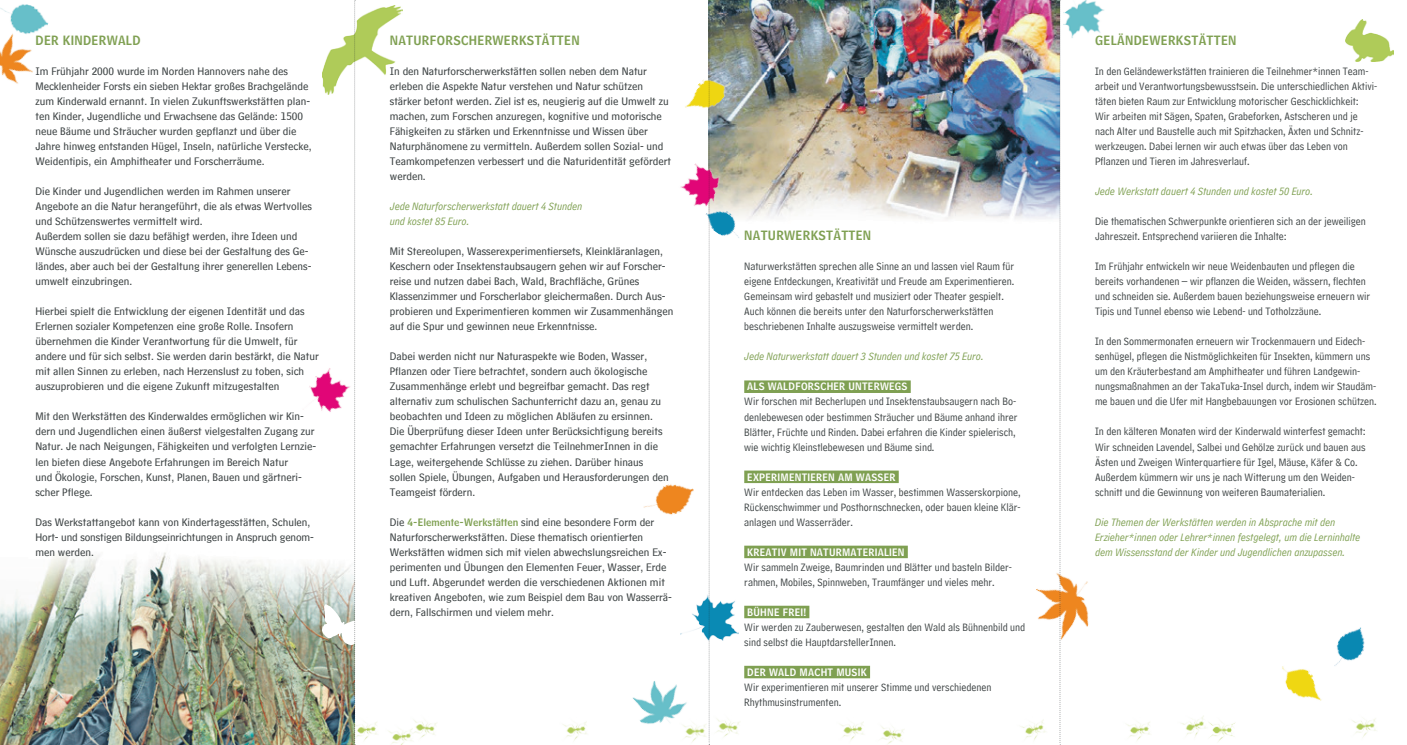
<style>
.page{position:relative;width:1407px;height:745px;background:#fff}
.page>*{position:absolute;margin:0;border:0;box-sizing:border-box;transform-origin:0 0}
.t1{font:12.5px "HM Headline";letter-spacing:.02em;color:#7fa052}
.t2{font:11.25px/15px "HM Text";color:#3c4243}
.t3{font:11.25px/15px "HM Comment";color:#3c4243}
.t4{font:italic 11.25px/15px "HM Comment";color:#7fa052}
.t5{font:10px "HM Headline";letter-spacing:.02em;color:#fff}
.s1{font-family:"HM Headline";font-size:10px;color:#7fa052}
</style>
<div class="page">
<img style="left:684px;top:724px;width:22px;height:18px">
<img style="left:563px;top:721px;width:24px;height:20px">
<img style="left:369px;top:722px;width:8px;height:13px">
<img style="left:716px;top:719px;width:24px;height:18px">
<img style="left:414px;top:720px;width:23px;height:18px">
<img style="left:840px;top:721px;width:24px;height:19px">
<img style="left:881px;top:726px;width:23px;height:18px">
<img style="left:1020px;top:719px;width:26px;height:21px">
<img style="left:1126px;top:722px;width:24px;height:19px">
<img style="left:1181px;top:715px;width:25px;height:22px">
<img style="left:1209px;top:722px;width:26px;height:20px">
<img style="left:1352px;top:718px;width:25px;height:19px">
<img style="left:369px;top:5px;width:34px;height:70px">
<img style="left:1345px;top:19px;width:48px;height:43px">
<img style="left:0;top:39px;width:33px;height:45px">
<img style="left:388px;top:728px;width:26px;height:16px">
<img style="left:710px;top:0;width:349px;height:220px">
<img style="left:0;top:552px;width:322px;height:192px">
<img style="left:708px;top:202px;width:40px;height:42px">
<img style="left:0;top:4px;width:49px;height:35px">
<img style="left:643px;top:484px;width:51px;height:31px">
<div style="left:744px;top:380px;width:167px;height:13px;background:#7fa052"></div>
<div style="left:744px;top:470px;width:155px;height:13px;background:#7fa052"></div>
<div style="left:744px;top:545px;width:164px;height:13px;background:#7fa052"></div>
<div style="left:744px;top:605px;width:65px;height:13px;background:#7fa052"></div>
<div style="left:744px;top:665px;width:126px;height:13px;background:#7fa052"></div>
<img style="left:680px;top:595px;width:58px;height:45px">
<img style="left:1036px;top:573px;width:53px;height:67px">
<img style="left:1063px;top:0;width:41px;height:38px">
<img style="left:685px;top:67px;width:49px;height:55px">
<img style="left:1282px;top:666px;width:40px;height:35px">
<img style="left:1334px;top:627px;width:31px;height:39px">
<img style="left:680px;top:158px;width:56px;height:62px">
<img style="left:309px;top:375px;width:13px;height:36px">
<img style="left:633px;top:681px;width:60px;height:55px">
<svg style="left:1059px;top:0;width:2px;height:745px"></svg>
<svg style="left:709px;top:0;width:1px;height:744px"></svg>
<svg style="left:322px;top:0;width:47px;height:745px"></svg>
<p class="t1" style="left:35px;top:30px;width:107px">DER KINDERWALD</p>
<p class="t2" style="left:35px;top:62px;width:278px">Im Frühjahr 2000 wurde im Norden Hannovers nahe des Mecklenheider Forsts ein sieben Hektar großes Brachgelände zum Kinderwald ernannt. In vielen Zukunftswerkstätten plan&shy;ten Kinder, Jugendliche und Erwachsene das Gelände: 1500 neue Bäume und Sträucher wurden gepflanzt und über die Jahre hinweg entstanden Hügel, Inseln, natürliche Verstecke, Weidentipis, ein Amphitheater und Forscherräume.</p>
<p class="t2" style="left:35px;top:182px;width:278px">Die Kinder und Jugendlichen werden im Rahmen unserer Angebote an die Natur herangeführt, die als etwas Wertvolles und Schützenswertes vermittelt wird.<br>Außerdem sollen sie dazu befähigt werden, ihre Ideen und Wünsche auszudrücken und diese bei der Gestaltung des Ge&shy;ländes, aber auch bei der Gestaltung ihrer generellen Lebens&shy;umwelt einzubringen.</p>
<p class="t2" style="left:35px;top:302px;width:285px">Hierbei spielt die Entwicklung der eigenen Identität und das Erlernen sozialer Kompetenzen eine große Rolle. Insofern übernehmen die Kinder Verantwortung für die Umwelt, für andere und für sich selbst. Sie werden darin bestärkt, die Natur mit allen Sinnen zu erleben, nach Herzenslust zu toben, sich auszuprobieren und die eigene Zukunft mitzugestalten</p>
<p class="t2" style="left:35px;top:407px;width:282px">Mit den Werkstätten des Kinderwaldes ermöglichen wir Kin&shy;dern und Jugendlichen einen äußerst vielgestalten Zugang zur Natur. Je nach Neigungen, Fähigkeiten und verfolgten Lernzie&shy;len bieten diese Angebote Erfahrungen im Bereich Natur<br>und Ökologie, Forschen, Kunst, Planen, Bauen und gärtneri&shy;scher Pflege.</p>
<p class="t2" style="left:35px;top:512px;width:280px">Das Werkstattangebot kann von Kindertagesstätten, Schulen,<br>Hort- und sonstigen Bildungseinrichtungen in Anspruch genom&shy;men werden.</p>
<p class="t1" style="left:390px;top:30px;width:191px">NATURFORSCHERWERKSTÄTTEN</p>
<p class="t2" style="left:390px;top:62px;width:283px">In den Naturforscherwerkstätten sollen neben dem Natur erleben die Aspekte Natur verstehen und Natur schützen stärker betont werden. Ziel ist es, neugierig auf die Umwelt zu machen, zum Forschen anzuregen, kognitive und motorische Fähigkeiten zu stärken und Erkenntnisse und Wissen über Naturphänomene zu vermitteln. Außerdem sollen Sozial- und Teamkompetenzen verbessert und die Naturidentität gefördert werden.</p>
<p class="t4" style="left:390px;top:199px;width:194px">Jede Naturforscherwerkstatt dauert 4 Stunden und kostet 85 Euro.</p>
<p class="t2" style="left:390px;top:242px;width:285px">Mit Stereolupen, Wasserexperimentiersets, Kleinkläranlagen, Keschern oder Insektenstaubsaugern gehen wir auf Forscher&shy;reise und nutzen dabei Bach, Wald, Brachfläche, Grünes Klassenzimmer und Forscherlabor gleichermaßen. Durch Aus&shy;probieren und Experimentieren kommen wir Zusammenhängen auf die Spur und gewinnen neue Erkenntnisse.</p>
<p class="t2" style="left:390px;top:347px;width:281px">Dabei werden nicht nur Naturaspekte wie Boden, Wasser, Pflanzen oder Tiere betrachtet, sondern auch ökologische Zusammenhänge erlebt und begreifbar gemacht. Das regt alternativ zum schulischen Sachunterricht dazu an, genau zu beobachten und Ideen zu möglichen Abläufen zu ersinnen.<br>Die Überprüfung dieser Ideen unter Berücksichtigung bereits gemachter Erfahrungen versetzt die TeilnehmerInnen in die Lage, weitergehende Schlüsse zu ziehen. Darüber hinaus sollen Spiele, Übungen, Aufgaben und Herausforderungen den Teamgeist fördern.</p>
<p class="t2" style="left:390px;top:512px;width:284px">Die <span class="s1">4-Elemente-Werkstätten</span> sind eine besondere Form der Naturforscherwerkstätten. Diese thematisch orientierten Werkstätten widmen sich mit vielen abwechslungsreichen Ex&shy;perimenten und Übungen den Elementen Feuer, Wasser, Erde und Luft. Abgerundet werden die verschiedenen Aktionen mit kreativen Angeboten, wie zum Beispiel dem Bau von Wasserrä&shy;dern, Fallschirmen und vielem mehr.</p>
<p class="t1" style="left:744px;top:225px;width:129px">NATURWERKSTÄTTEN</p>
<p class="t3" style="left:744px;top:257px;width:272px">Naturwerkstätten sprechen alle Sinne an und lassen viel Raum für eigene Entdeckungen, Kreativität und Freude am Experimentieren.<br>Gemeinsam wird gebastelt und musiziert oder Theater gespielt.<br>Auch können die bereits unter den Naturforscherwerkstätten beschriebenen Inhalte auszugsweise vermittelt werden.</p>
<p class="t4" style="left:744px;top:349px;width:241px">Jede Naturwerkstatt dauert 3 Stunden und kostet 75 Euro.</p>
<p class="t5" style="left:747px;top:378px;width:162px">ALS WALDFORSCHER UNTERWEGS</p>
<p class="t3" style="left:744px;top:392px;width:275px">Wir forschen mit Becherlupen und Insektenstaubsaugern nach Bo&shy;denlebewesen oder bestimmen Sträucher und Bäume anhand ihrer Blätter, Früchte und Rinden. Dabei erfahren die Kinder spielerisch, wie wichtig Kleinstlebewesen und Bäume sind.</p>
<p class="t5" style="left:747px;top:468px;width:150px">EXPERIMENTIEREN AM WASSER</p>
<p class="t3" style="left:744px;top:482px;width:278px;text-align:justify">Wir entdecken das Leben im Wasser, bestimmen Wasserskorpione, Rückenschwimmer und Posthornschnecken, oder bauen kleine Klär&shy;anlagen und Wasserräder.</p>
<p class="t5" style="left:747px;top:543px;width:159px">KREATIV MIT NATURMATERIALIEN</p>
<p class="t3" style="left:744px;top:557px;width:269px">Wir sammeln Zweige, Baumrinden und Blätter und basteln Bilder&shy;rahmen, Mobiles, Spinnweben, Traumfänger und vieles mehr.</p>
<p class="t5" style="left:747px;top:603px;width:60px">BÜHNE FREI!</p>
<p class="t3" style="left:744px;top:617px;width:282px">Wir werden zu Zauberwesen, gestalten den Wald als Bühnenbild und sind selbst die HauptdarstellerInnen.</p>
<p class="t5" style="left:747px;top:663px;width:121px">DER WALD MACHT MUSIK</p>
<p class="t3" style="left:744px;top:677px;width:249px">Wir experimentieren mit unserer Stimme und verschiedenen<br>Rhythmusinstrumenten.</p>
<p class="t1" style="left:1095px;top:30px;width:143px">GELÄNDEWERKSTÄTTEN</p>
<p class="t3" style="left:1095px;top:62px;width:283px">In den Geländewerkstätten trainieren die Teilnehmer*innen Team&shy;arbeit und Verantwortungsbewusstsein. Die unterschiedlichen Aktivi&shy;täten bieten Raum zur Entwicklung motorischer Geschicklichkeit:<br>Wir arbeiten mit Sägen, Spaten, Grabeforken, Astscheren und je nach Alter und Baustelle auch mit Spitzhacken, Äxten und Schnitz&shy;werkzeugen. Dabei lernen wir auch etwas über das Leben von Pflanzen und Tieren im Jahresverlauf.</p>
<p class="t4" style="left:1095px;top:184px;width:219px">Jede Werkstatt dauert 4 Stunden und kostet 50 Euro.</p>
<p class="t3" style="left:1095px;top:212px;width:272px">Die thematischen Schwerpunkte orientieren sich an der jeweiligen<br>Jahreszeit. Entsprechend variieren die Inhalte:</p>
<p class="t3" style="left:1095px;top:257px;width:277px">Im Frühjahr entwickeln wir neue Weidenbauten und pflegen die bereits vorhandenen – wir pflanzen die Weiden, wässern, flechten und schneiden sie. Außerdem bauen beziehungsweise erneuern wir Tipis und Tunnel ebenso wie Lebend- und Totholzzäune.</p>
<p class="t3" style="left:1095px;top:332px;width:283px">In den Sommermonaten erneuern wir Trockenmauern und Eidech&shy;senhügel, pflegen die Nistmöglichkeiten für Insekten, kümmern uns um den Kräuterbestand am Amphitheater und führen Landgewin&shy;nungsmaßnahmen an der TakaTuka-Insel durch, indem wir Staudäm&shy;me bauen und die Ufer mit Hangbebauungen vor Erosionen schützen.</p>
<p class="t3" style="left:1095px;top:422px;width:272px">In den kälteren Monaten wird der Kinderwald winterfest gemacht:<br>Wir schneiden Lavendel, Salbei und Gehölze zurück und bauen aus Ästen und Zweigen Winterquartiere für Igel, Mäuse, Käfer &amp; Co.<br>Außerdem kümmern wir uns je nach Witterung um den Weiden&shy;schnitt und die Gewinnung von weiteren Baumaterialien.</p>
<p class="t4" style="left:1095px;top:514px;width:267px">Die Themen der Werkstätten werden in Absprache mit den<br>Erzieher*innen oder Lehrer*innen festgelegt, um die Lerninhalte dem Wissensstand der Kinder und Jugendlichen anzupassen.</p>
</div>
